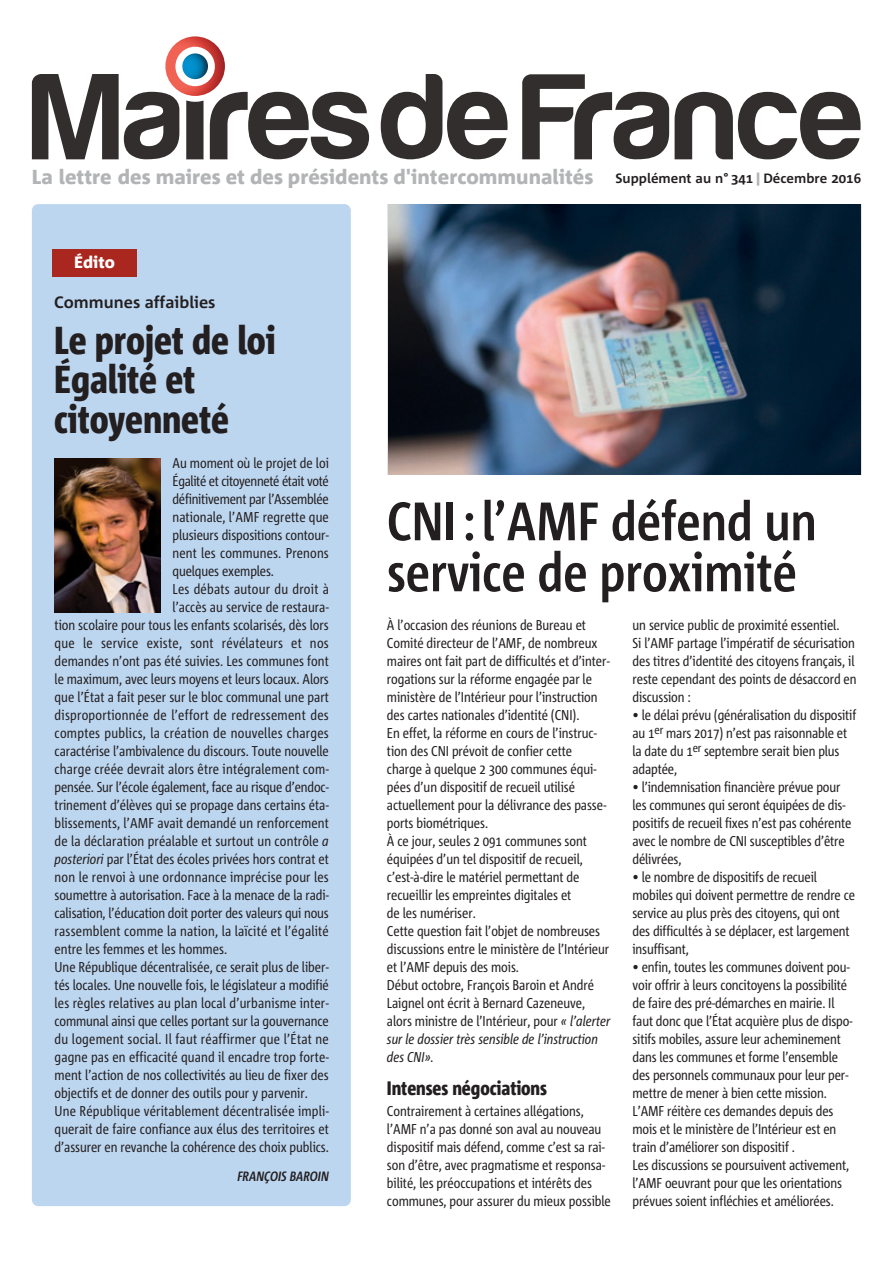
<style>
.page{position:relative;width:893px;height:1263px;background:#fff}
.page>*{position:absolute;margin:0;border:0;box-sizing:border-box;transform-origin:0 0}
.t1{font:700 54px/51px "Corpid C1 Cd";color:#231f20}
.t2{font:800 39px/39px "Corpid C1 Cd";letter-spacing:-.005em;color:#231f20}
.t3{font:800 20.25px "Corpid C1";color:#b2b4b6}
.t4{font:800 19.5px "Corpid C1 Cd";letter-spacing:-.005em;color:#231f20}
.t5{font:700 16.5px "Corpid C1";color:#231f20}
.t6{font:800 16.5px "Corpid C1";color:#fff}
.t7{font:14.25px/18px "Corpid C1 Cd";letter-spacing:-.005em;color:#231f20}
.t8{font:14.25px "Corpid C1 Cd";letter-spacing:.02em;color:#231f20}
.t9{font:14.25px "Corpid C1 Cd";letter-spacing:.015em;color:#231f20}
.t10{font:14.25px "Corpid C1 Cd";letter-spacing:-.025em;color:#231f20}
.t11{font:italic 700 13.5px "Corpid C1 Cd";color:#231f20}
.s1{font-weight:700;font-size:13.5px;color:#231f20}
.s2{font-family:"Corpid C1 Cd";font-weight:900;font-size:13.5px}
.s3{font-style:italic}
</style>
<div class="page">
<div style="left:32px;top:204px;width:319px;height:1002px;background:#bdd6f0;border-radius:6px"></div>
<img style="left:388px;top:204px;width:472px;height:270px">
<svg style="left:32px;top:74px;width:147px;height:85px"></svg>
<svg style="left:210px;top:92px;width:159px;height:67px"></svg>
<svg style="left:381px;top:74px;width:127px;height:85px"></svg>
<svg style="left:522px;top:74px;width:147px;height:85px"></svg>
<svg style="left:675px;top:92px;width:185px;height:67px"></svg>
<svg style="left:186px;top:100px;width:18px;height:59px"></svg>
<img style="left:165px;top:36px;width:60px;height:60px;border-radius:50%">
<div style="left:175px;top:47px;width:40px;height:39px;background:#fff;border-radius:50%"></div>
<img style="left:182px;top:53px;width:26px;height:26px;border-radius:50%">
<div style="left:52px;top:249px;width:84px;height:27px;background:#aa271f"></div>
<img style="left:54px;top:459px;width:106px;height:153px">
<h3 class="t3" style="left:32px;top:169px;width:831px">La lettre des maires et des présidents d'intercommunalités <span class="s1">Supplément au n° 341</span> <span class="s2">|</span> <span class="s1">Décembre 2016</span></h3>
<p class="t6" style="left:74px;top:256px;width:42px">Édito</p>
<p class="t5" style="left:54px;top:293px;width:163px">Communes affaiblies</p>
<h2 class="t2" style="left:54px;top:324px;width:223px">Le projet de loi<br>Égalité et citoyenneté</h2>
<p class="t7" style="left:172px;top:455px;width:158px">Au moment où le projet de loi</p>
<p class="t10" style="left:172px;top:475px;width:158px">Égalité et citoyenneté était voté</p>
<p class="t7" style="left:172px;top:491px;width:158px">définitivement par l’Assemblée</p>
<p class="t7" style="left:172px;top:509px;width:158px">nationale, l’AMF regrette que</p>
<p class="t7" style="left:172px;top:527px;width:158px">plusieurs dispositions contour-</p>
<p class="t7" style="left:172px;top:545px;width:158px">nent les communes. Prenons</p>
<p class="t7" style="left:172px;top:563px;width:103px">quelques exemples.</p>
<p class="t8" style="left:172px;top:583px;width:158px">Les débats autour du droit à</p>
<p class="t7" style="left:172px;top:599px;width:158px">l’accès au service de restaura-</p>
<p class="t7" style="left:55px;top:617px;width:276px">tion scolaire pour tous les enfants scolarisés, dès lors</p>
<p class="t8" style="left:55px;top:637px;width:276px">que le service existe, sont révélateurs et nos</p>
<p class="t7" style="left:55px;top:653px;width:276px">demandes n’ont pas été suivies. Les communes font</p>
<p class="t7" style="left:55px;top:671px;width:276px">le maximum, avec leurs moyens et leurs locaux. Alors</p>
<p class="t7" style="left:55px;top:689px;width:276px">que l’État a fait peser sur le bloc communal une part</p>
<p class="t8" style="left:55px;top:709px;width:276px">disproportionnée de l’effort de redressement des</p>
<p class="t8" style="left:55px;top:727px;width:276px">comptes publics, la création de nouvelles charges</p>
<p class="t7" style="left:55px;top:743px;width:276px">caractérise l’ambivalence du discours. Toute nouvelle</p>
<p class="t9" style="left:55px;top:763px;width:276px">charge créée devrait alors être intégralement com-</p>
<p class="t7" style="left:55px;top:779px;width:276px">pensée. Sur l’école également, face au risque d’endoc-</p>
<p class="t7" style="left:55px;top:797px;width:276px">trinement d’élèves qui se propage dans certains éta-</p>
<p class="t7" style="left:55px;top:815px;width:276px">blissements, l’AMF avait demandé un renforcement</p>
<p class="t7" style="left:55px;top:833px;width:276px">de la déclaration préalable et surtout un contrôle <span class="s3">a</span></p>
<p class="t7" style="left:55px;top:851px;width:276px"><span class="s3">posteriori</span> par l’État des écoles privées hors contrat et</p>
<p class="t9" style="left:55px;top:871px;width:276px">non le renvoi à une ordonnance imprécise pour les</p>
<p class="t7" style="left:55px;top:887px;width:276px">soumettre à autorisation. Face à la menace de la radi-</p>
<p class="t7" style="left:55px;top:905px;width:276px">calisation, l’éducation doit porter des valeurs qui nous</p>
<p class="t9" style="left:55px;top:925px;width:276px">rassemblent comme la nation, la laïcité et l’égalité</p>
<p class="t7" style="left:55px;top:941px;width:174px">entre les femmes et les hommes.</p>
<p class="t7" style="left:55px;top:959px;width:276px">Une République décentralisée, ce serait plus de liber-</p>
<p class="t7" style="left:55px;top:977px;width:276px">tés locales. Une nouvelle fois, le législateur a modifié</p>
<p class="t7" style="left:55px;top:995px;width:276px">les règles relatives au plan local d’urbanisme inter-</p>
<p class="t7" style="left:55px;top:1013px;width:276px">communal ainsi que celles portant sur la gouvernance</p>
<p class="t8" style="left:55px;top:1033px;width:276px">du logement social. Il faut réaffirmer que l’État ne</p>
<p class="t7" style="left:55px;top:1049px;width:276px">gagne pas en efficacité quand il encadre trop forte-</p>
<p class="t7" style="left:55px;top:1067px;width:276px">ment l’action de nos collectivités au lieu de fixer des</p>
<p class="t7" style="left:55px;top:1085px;width:255px">objectifs et de donner des outils pour y parvenir.</p>
<p class="t7" style="left:55px;top:1103px;width:276px">Une République véritablement décentralisée impli-</p>
<p class="t7" style="left:55px;top:1121px;width:276px">querait de faire confiance aux élus des territoires et</p>
<p class="t7" style="left:55px;top:1139px;width:276px">d’assurer en revanche la cohérence des choix publics.</p>
<p class="t11" style="left:237px;top:1170px;width:93px">FRANÇOIS BAROIN</p>
<h1 class="t1" style="left:387px;top:500px;width:431px">CNI : l’AMF défend un service de proximité</h1>
<p class="t7" style="left:387px;top:617px;width:225px">À l’occasion des réunions de Bureau et Comité directeur de l’AMF, de nombreux maires ont fait part de difficultés et d’inter&shy;rogations sur la réforme engagée par le ministère de l’Intérieur pour l’instruction des cartes nationales d’identité (CNI).<br>En effet, la réforme en cours de l’instruc&shy;tion des CNI prévoit de confier cette charge à quelque 2 300 communes équi&shy;pées d’un dispositif de recueil utilisé actuellement pour la délivrance des passe&shy;ports biométriques.<br>À ce jour, seules 2 091 communes sont équipées d’un tel dispositif de recueil, c’est-à-dire le matériel permettant de recueillir les empreintes digitales et<br>de les numériser.<br>Cette question fait l’objet de nombreuses discussions entre le ministère de l’Intérieur et l’AMF depuis des mois.<br>Début octobre, François Baroin et André Laignel ont écrit à Bernard Cazeneuve, alors ministre de l’Intérieur, pour <span class="s3">« l’alerter sur le dossier très sensible de l’instruction des CNI».</span></p>
<h3 class="t4" style="left:387px;top:1080px;width:162px">Intenses négociations</h3>
<p class="t7" style="left:387px;top:1103px;width:225px">Contrairement à certaines allégations, l’AMF n’a pas donné son aval au nouveau dispositif mais défend, comme c’est sa rai&shy;son d’être, avec pragmatisme et responsa&shy;bilité, les préoccupations et intérêts des communes, pour assurer du mieux possible</p>
<p class="t7" style="left:632px;top:617px;width:225px">un service public de proximité essentiel.<br>Si l’AMF partage l’impératif de sécurisation des titres d’identité des citoyens français, il reste cependant des points de désaccord en discussion :</p>
<p class="t7" style="left:632px;top:707px;width:225px">• le délai prévu (généralisation du dispositif au 1<sup>er</sup> mars 2017) n’est pas raisonnable et la date du 1<sup>er</sup> septembre serait bien plus adaptée,</p>
<p class="t7" style="left:632px;top:779px;width:220px">• l’indemnisation financière prévue pour les communes qui seront équipées de dis&shy;positifs de recueil fixes n’est pas cohérente avec le nombre de CNI susceptibles d’être délivrées,</p>
<p class="t7" style="left:632px;top:869px;width:224px">• le nombre de dispositifs de recueil mobiles qui doivent permettre de rendre ce service au plus près des citoyens, qui ont des difficultés à se déplacer, est largement insuffisant,</p>
<p class="t7" style="left:632px;top:959px;width:222px">• enfin, toutes les communes doivent pou&shy;voir offrir à leurs concitoyens la possibilité de faire des pré-démarches en mairie. Il faut donc que l’État acquière plus de dispo&shy;sitifs mobiles, assure leur acheminement dans les communes et forme l’ensemble des personnels communaux pour leur per&shy;mettre de mener à bien cette mission.<br>L’AMF réitère ces demandes depuis des mois et le ministère de l’Intérieur est en train d’améliorer son dispositif .<br>Les discussions se poursuivent activement, l’AMF oeuvrant pour que les orientations prévues soient infléchies et améliorées.</p>
</div>
